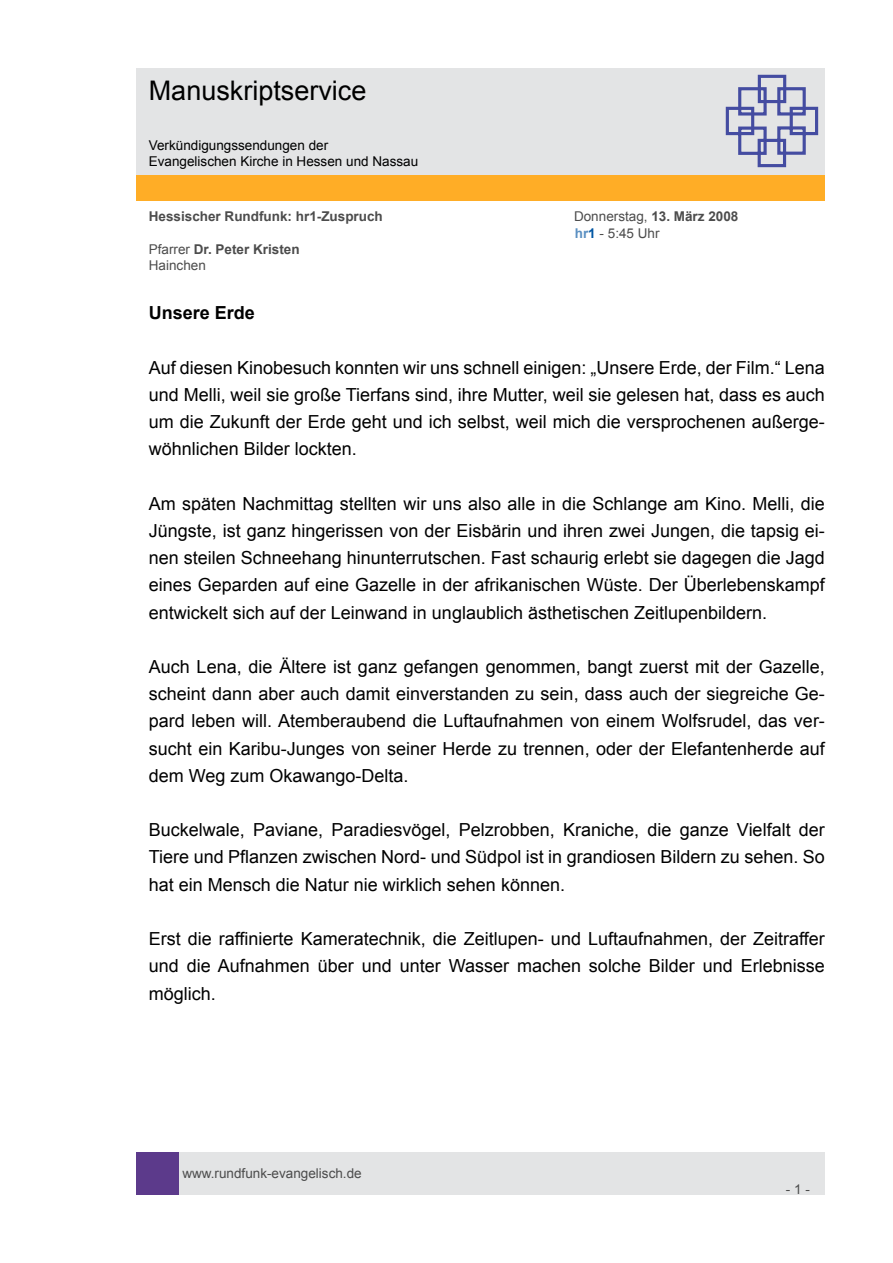
<style>
.page{position:relative;width:893px;height:1263px;background:#fff}
.page>*{position:absolute;margin:0;border:0;box-sizing:border-box;transform-origin:0 0}
.t1{font:27px "Arial";color:#000}
.t2{font:18px/27.2px "Arial";color:#000;text-align:justify}
.t3{font:700 18px "Arial";color:#000}
.t4{font:13.5px/16.2px "Arial";color:#4c4c4c}
.t5{font:13.5px/16.2px "Arial";color:#000}
.t6{font:700 13.5px "Arial";color:#4c4c4c}
.s1{font-weight:700}
.s2{font-weight:700;color:#5b90c2}
.s3{font-weight:700;color:#0056a4}
</style>
<div class="page">
<div style="left:179px;top:1152px;width:646px;height:43px;background:#e3e4e5"></div>
<div style="left:136px;top:1152px;width:43px;height:43px;background:#5c3a8b"></div>
<div style="left:136px;top:175px;width:689px;height:26px;background:#ffad26"></div>
<div style="left:136px;top:68px;width:689px;height:106px;background:#e3e4e5"></div>
<svg style="left:725px;top:74px;width:94px;height:94px"></svg>
<h1 class="t1" style="left:149px;top:73px;width:219px">Manuskriptservice</h1>
<p class="t5" style="left:149px;top:137px;width:271px">Verkündigungssendungen der<br>Evangelischen Kirche in Hessen und Nassau</p>
<p class="t6" style="left:149px;top:208px;width:236px">Hessischer Rundfunk: hr1-Zuspruch</p>
<p class="t4" style="left:574px;top:209px;width:166px">Donnerstag, <span class="s1">13. März 2008 </span><span class="s2">hr</span><span class="s3">1</span> - 5:45 Uhr</p>
<p class="t4" style="left:149px;top:241px;width:152px">Pfarrer <span class="s1">Dr. Peter Kristen<br></span>Hainchen</p>
<p class="t3" style="left:149px;top:301px;width:108px">Unsere Erde</p>
<p class="t2" style="left:149px;top:354px;width:678px">Auf diesen Kinobesuch konnten wir uns schnell einigen: „Unsere Erde, der Film.“ Lena und Melli, weil sie große Tierfans sind, ihre Mutter, weil sie gelesen hat, dass es auch um die Zukunft der Erde geht und ich selbst, weil mich die versprochenen außerge&shy;wöhnlichen Bilder lockten.</p>
<p class="t2" style="left:149px;top:490px;width:678px">Am späten Nachmittag stellten wir uns also alle in die Schlange am Kino. Melli, die Jüngste, ist ganz hingerissen von der Eisbärin und ihren zwei Jungen, die tapsig ei&shy;nen steilen Schneehang hinunterrutschen. Fast schaurig erlebt sie dagegen die Jagd eines Geparden auf eine Gazelle in der afrikanischen Wüste. Der Überlebenskampf entwickelt sich auf der Leinwand in unglaublich ästhetischen Zeitlupenbildern.</p>
<p class="t2" style="left:149px;top:653px;width:678px">Auch Lena, die Ältere ist ganz gefangen genommen, bangt zuerst mit der Gazelle, scheint dann aber auch damit einverstanden zu sein, dass auch der siegreiche Ge&shy;pard leben will. Atemberaubend die Luftaufnahmen von einem Wolfsrudel, das ver&shy;sucht ein Karibu-Junges von seiner Herde zu trennen, oder der Elefantenherde auf dem Weg zum Okawango-Delta.</p>
<p class="t2" style="left:149px;top:816px;width:678px">Buckelwale, Paviane, Paradiesvögel, Pelzrobben, Kraniche, die ganze Vielfalt der Tiere und Pflanzen zwischen Nord- und Südpol ist in grandiosen Bildern zu sehen. So hat ein Mensch die Natur nie wirklich sehen können.</p>
<p class="t2" style="left:149px;top:925px;width:678px">Erst die raffinierte Kameratechnik, die Zeitlupen- und Luftaufnahmen, der Zeitraffer und die Aufnahmen über und unter Wasser machen solche Bilder und Erlebnisse möglich.</p>
<p class="t4" style="left:182px;top:1165px;width:181px">www.rundfunk-evangelisch.de</p>
<p class="t4" style="left:786px;top:1181px;width:26px">- -</p>
</div>
